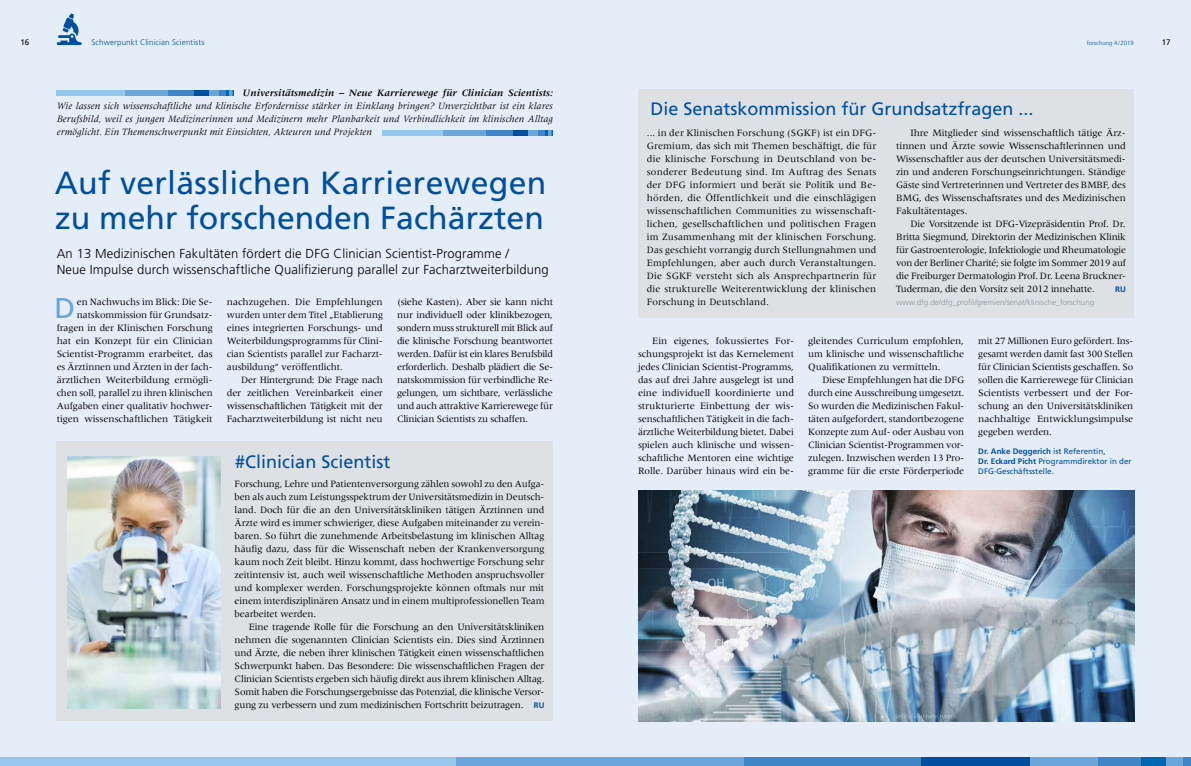
<style>
.page{position:relative;width:1191px;height:766px;background:#fff}
.page>*{position:absolute;margin:0;border:0;box-sizing:border-box;transform-origin:0 0}
.t1{font:32px/35px "Frutiger LT Std";letter-spacing:.01em;color:#004f9f}
.t2{font:28.6px "Frutiger LT Std";color:#6ca5da}
.t3{font:18px "Frutiger LT Std";color:#004f9f}
.t4{font:300 13px/16px "Frutiger LT Std";letter-spacing:.01em;color:#000}
.t5{font:10px/13px "Meridien LT Std";letter-spacing:-.01em;color:#000;text-align:justify}
.t6{font:italic 10px/13px "Meridien LT Std";letter-spacing:.01em;color:#000;text-align:justify}
.t7{font:italic 700 10px "Meridien LT Std";letter-spacing:.01em;color:#000}
.t8{font:8px/10px "Frutiger LT Std";color:#004f9f}
.t9{font:300 8px "Frutiger LT Std";color:#91989c}
.t10{font:300 8px "Frutiger LT Std";letter-spacing:.015em;color:#004f9f}
.t11{font:8px "Frutiger LT Std";color:#000}
.t12{font:700 8px "Frutiger LT Std";color:#004f9f}
.t13{font:300 6px "Frutiger LT Std";color:#004f9f}
.s1{font-family:"Frutiger LT Std";font-weight:700;font-size:8px;color:#004f9f}
.s2{font-weight:700}
</style>
<div class="page">
<div style="left:0;top:0;width:1191px;height:765px;background:#e5edf9"></div>
<div style="left:57px;top:441px;width:496px;height:279px;background:#dee1e3"></div>
<div style="left:638px;top:90px;width:496px;height:228px;background:#dee1e3"></div>
<img style="left:638px;top:490px;width:496px;height:231px">
<svg style="left:57px;top:13px;width:25px;height:32px"></svg>
<div style="left:57px;top:90px;width:177px;height:5px;background:#95c7ed"></div>
<div style="left:193px;top:90px;width:16px;height:5px;background:#004f9f"></div>
<div style="left:167px;top:90px;width:26px;height:5px;background:#4085c6"></div>
<svg style="left:219px;top:90px;width:15px;height:5px"></svg>
<div style="left:209px;top:90px;width:10px;height:5px;background:#6ca5da"></div>
<div style="left:125px;top:90px;width:42px;height:5px;background:#6ca5da"></div>
<div style="left:383px;top:130px;width:170px;height:5px;background:#95c7ed"></div>
<div style="left:512px;top:130px;width:16px;height:5px;background:#004f9f"></div>
<div style="left:486px;top:130px;width:26px;height:5px;background:#4085c6"></div>
<svg style="left:538px;top:130px;width:15px;height:5px"></svg>
<div style="left:528px;top:130px;width:10px;height:5px;background:#6ca5da"></div>
<div style="left:444px;top:130px;width:42px;height:5px;background:#6ca5da"></div>
<div style="left:0;top:757px;width:1191px;height:8px;background:#95c7ed"></div>
<div style="left:1140px;top:757px;width:25px;height:8px;background:#0067b1"></div>
<div style="left:920px;top:757px;width:110px;height:8px;background:#004f9f"></div>
<div style="left:1182px;top:757px;width:9px;height:8px;background:#4085c6"></div>
<div style="left:1098px;top:757px;width:42px;height:8px;background:#4085c6"></div>
<div style="left:743px;top:757px;width:177px;height:8px;background:#4085c6"></div>
<div style="left:1165px;top:757px;width:17px;height:8px;background:#6ca5da"></div>
<div style="left:1030px;top:757px;width:68px;height:8px;background:#6ca5da"></div>
<div style="left:456px;top:757px;width:287px;height:8px;background:#6ca5da"></div>
<img style="left:67px;top:456px;width:153px;height:252px">
<p class="t10" style="left:91px;top:37px;width:115px">Schwerpunkt Clinician Scientists</p>
<p class="t11" style="left:20px;top:37px;width:10px">16</p>
<p class="t13" style="left:1086px;top:39px;width:49px">forschung 4/2019</p>
<p class="t11" style="left:1161px;top:37px;width:10px">17</p>
<p class="t7" style="left:243px;top:87px;width:312px">Universitätsmedizin – Neue Karrierewege für Clinician Scientists:</p>
<p class="t6" style="left:57px;top:99px;width:498px">Wie lassen sich wissenschaftliche und klinische Erfordernisse stärker in Einklang bringen? Unverzichtbar ist ein klares Berufsbild, weil es jungen Medizinerinnen und Medizinern mehr Planbarkeit und Verbindlichkeit im klinischen Alltag ermöglicht. Ein Themenschwerpunkt mit Einsichten, Akteuren und Projekten</p>
<h1 class="t1" style="left:55px;top:165px;width:493px">Auf verlässlichen Karrierewegen zu mehr forschenden Fachärzten</h1>
<h3 class="t4" style="left:57px;top:245px;width:493px">An 13 Medizinischen Fakultäten fördert die DFG Clinician Scientist-Programme /<br>Neue Impulse durch wissenschaftliche Qualifizierung parallel zur Facharztweiterbildung</h3>
<p class="t5" style="left:57px;top:295px;width:158px;text-align:right">en Nachwuchs im Blick: Die Se&shy;natskommission für Grundsatz&shy;fragen in der Klinischen Forschung hat ein Konzept für ein Clinician Scientist-Programm erarbeitet, das es Ärztinnen und Ärzten in der fach&shy;ärztlichen Weiterbildung ermögli&shy;chen soll, parallel zu ihren klinischen Aufgaben einer qualitativ hochwer&shy;tigen wissenschaftlichen Tätigkeit</p>
<h2 class="t2" style="left:54px;top:291px;width:22px">D</h2>
<p class="t5" style="left:227px;top:295px;width:158px;text-align:left">nachzugehen. Die Empfehlungen wurden unter dem Titel „Etablierung eines integrierten Forschungs- und Weiterbildungsprogramms für Clini&shy;cian Scientists parallel zur Facharzt&shy;ausbildung“ veröffentlicht.</p>
<p class="t5" style="left:227px;top:373px;width:158px;text-indent:14px">Der Hintergrund: Die Frage nach der zeitlichen Vereinbarkeit einer wissenschaftlichen Tätigkeit mit der Facharztweiterbildung ist nicht neu</p>
<p class="t5" style="left:397px;top:295px;width:158px">(siehe Kasten). Aber sie kann nicht nur individuell oder klinikbezogen, sondern muss strukturell mit Blick auf die klinische Forschung beantwortet werden. Dafür ist ein klares Berufsbild erforderlich. Deshalb plädiert die Se&shy;natskommission für verbindliche Re&shy;gelungen, um sichtbare, verlässliche und auch attraktive Karrierewege für Clinician Scientists zu schaffen.</p>
<h3 class="t3" style="left:235px;top:451px;width:157px">#Clinician Scientist</h3>
<p class="t5" style="left:235px;top:477px;width:311px">Forschung, Lehre und Patientenversorgung zählen sowohl zu den Aufga&shy;ben als auch zum Leistungsspektrum der Universitätsmedizin in Deutsch&shy;land. Doch für die an den Universitätskliniken tätigen Ärztinnen und Ärzte wird es immer schwieriger, diese Aufgaben miteinander zu verein&shy;baren. So führt die zunehmende Arbeitsbelastung im klinischen Alltag häufig dazu, dass für die Wissenschaft neben der Krankenversorgung kaum noch Zeit bleibt. Hinzu kommt, dass hochwertige Forschung sehr zeitintensiv ist, auch weil wissenschaftliche Methoden anspruchsvoller und komplexer werden. Forschungsprojekte können oftmals nur mit einem interdisziplinären Ansatz und in einem multiprofessionellen Team bearbeitet werden.</p>
<p class="t5" style="left:235px;top:620px;width:311px;text-indent:14px">Eine tragende Rolle für die Forschung an den Universitätskliniken nehmen die sogenannten Clinician Scientists ein. Dies sind Ärztinnen und Ärzte, die neben ihrer klinischen Tätigkeit einen wissenschaftlichen Schwerpunkt haben. Das Besondere: Die wissenschaftlichen Fragen der Clinician Scientists ergeben sich häufig direkt aus ihrem klinischen Alltag.<br>Somit haben die Forschungsergebnisse das Potenzial, die klinische Versor&shy;gung zu verbessern und zum medizinischen Fortschritt beizutragen. <span class="s1">RU</span></p>
<h3 class="t3" style="left:650px;top:98px;width:385px">Die Senatskommission für Grundsatzfragen ...</h3>
<p class="t5" style="left:647px;top:126px;width:231px">... in der Klinischen Forschung (SGKF) ist ein DFG-Gremium, das sich mit Themen beschäftigt, die für die klinische Forschung in Deutschland von be&shy;sonderer Bedeutung sind. Im Auftrag des Senats der DFG informiert und berät sie Politik und Be&shy;hörden, die Öffentlichkeit und die einschlägigen wissenschaftlichen Communities zu wissenschaft&shy;lichen, gesellschaftlichen und politischen Fragen im Zusammenhang mit der klinischen Forschung.<br>Das geschieht vorrangig durch Stellungnahmen und Empfehlungen, aber auch durch Veranstaltungen.<br>Die SGKF versteht sich als Ansprechpartnerin für die strukturelle Weiterentwicklung der klinischen Forschung in Deutschland.</p>
<p class="t5" style="left:896px;top:126px;width:231px;text-indent:14px">Ihre Mitglieder sind wissenschaftlich tätige Ärz&shy;tinnen und Ärzte sowie Wissenschaftlerinnen und Wissenschaftler aus der deutschen Universitätsmedi&shy;zin und anderen Forschungseinrichtungen. Ständige Gäste sind Vertreterinnen und Vertreter des BMBF, des BMG, des Wissenschaftsrates und des Medizinischen Fakultätentages.</p>
<p class="t5" style="left:896px;top:217px;width:231px;text-indent:14px">Die Vorsitzende ist DFG-Vizepräsidentin Prof. Dr.<br>Britta Siegmund, Direktorin der Medizinischen Klinik für Gastroenterologie, Infektiologie und Rheumatologie von der Berliner Charité; sie folgte im Sommer 2019 auf die Freiburger Dermatologin Prof. Dr. Leena Bruckner-Tuderman, die den Vorsitz seit 2012 innehatte.</p>
<p class="t12" style="left:1115px;top:284px;width:12px">RU</p>
<p class="t9" style="left:896px;top:297px;width:199px">www.dfg.de/dfg_profil/gremien/senat/klinische_forschung</p>
<p class="t5" style="left:638px;top:334px;width:157px;text-indent:14px">Ein eigenes, fokussiertes For&shy;schungsprojekt ist das Kernelement jedes Clinician Scientist-Programms, das auf drei Jahre ausgelegt ist und eine individuell koordinierte und strukturierte Einbettung der wis&shy;senschaftlichen Tätigkeit in die fach&shy;ärztliche Weiterbildung bietet. Dabei spielen auch klinische und wissen&shy;schaftliche Mentoren eine wichtige Rolle. Darüber hinaus wird ein be-</p>
<p class="t5" style="left:808px;top:334px;width:157px">gleitendes Curriculum empfohlen, um klinische und wissenschaftliche Qualifikationen zu vermitteln.</p>
<p class="t5" style="left:808px;top:373px;width:157px;text-indent:14px">Diese Empfehlungen hat die DFG durch eine Ausschreibung umgesetzt.<br>So wurden die Medizinischen Fakul&shy;täten aufgefordert, standortbezogene Konzepte zum Auf- oder Ausbau von Clinician Scientist-Programmen vor&shy;zulegen. Inzwischen werden 13 Pro&shy;gramme für die erste Förderperiode</p>
<p class="t5" style="left:978px;top:334px;width:157px">mit 27 Millionen Euro gefördert. Ins&shy;gesamt werden damit fast 300 Stellen für Clinician Scientists geschaffen. So sollen die Karrierewege für Clinician Scientists verbessert und der For&shy;schung an den Universitätskliniken nachhaltige Entwicklungsimpulse gegeben werden.</p>
<p class="t8" style="left:978px;top:446px;width:155px"><span class="s2">Dr. Anke Deggerich</span> ist Referentin,<br><span class="s2">Dr. Eckard Picht</span> Programmdirektor in der<br>DFG-Geschäftsstelle.</p>
</div>
